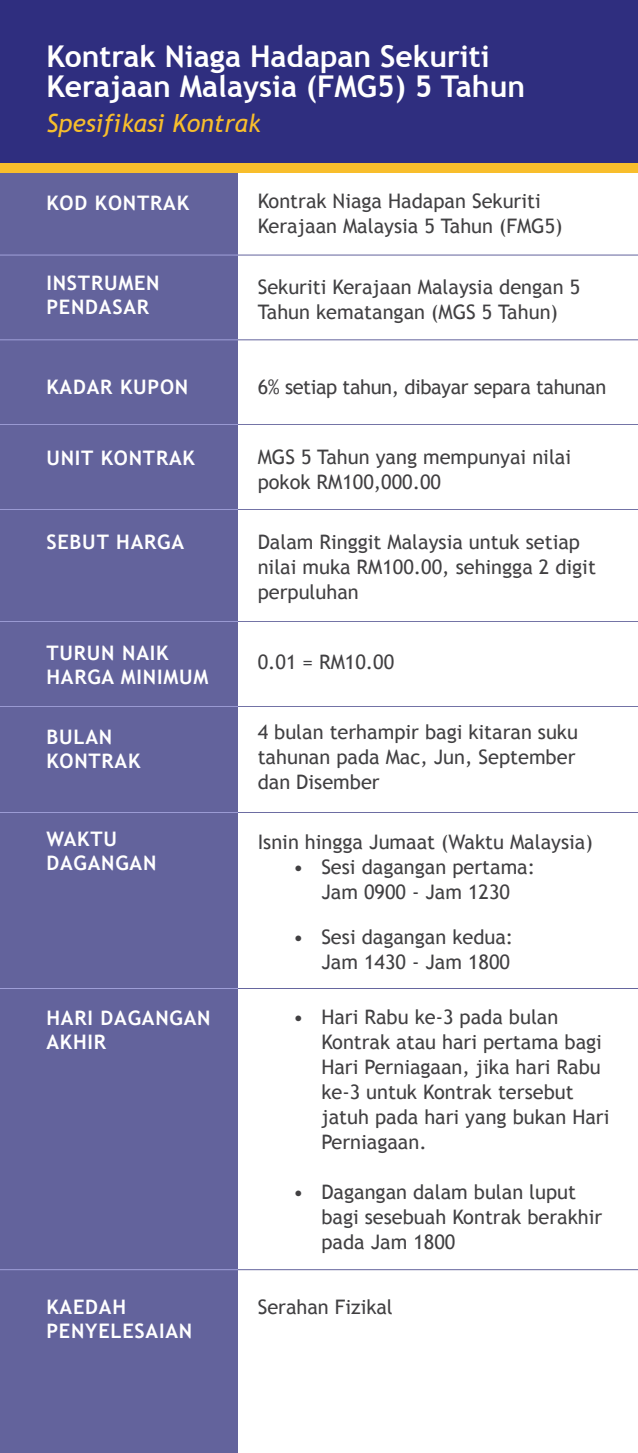
<style>
.page{position:relative;width:638px;height:1453px;background:#fff}
.page>*{position:absolute;margin:0;border:0;box-sizing:border-box;transform-origin:0 0}
.t1{font:700 30px/30px "Trebuchet MS";color:#fff}
.t2{font:italic 25px "Trebuchet MS";color:#f8be2c}
.t3{font:20px/25px "Trebuchet MS";color:#414042}
.t4{font:700 20px/24px "Trebuchet MS";letter-spacing:.04em;color:#fff}
.t5{font:20px "Trebuchet MS";letter-spacing:-.02em;color:#414042}
</style>
<div class="page">
<div style="left:0;top:170px;width:237px;height:1283px;background:#63639c"></div>
<div style="left:0;top:0;width:637px;height:168px;background:#2f2e7f"></div>
<div style="left:0;top:163px;width:637px;height:9px;background:#f8be2c"></div>
<hr style="left:0;top:255px;width:637px;height:1px;background:#63639c">
<hr style="left:0;top:339px;width:637px;height:1px;background:#63639c">
<hr style="left:0;top:424px;width:637px;height:1px;background:#63639c">
<hr style="left:0;top:509px;width:637px;height:1px;background:#63639c">
<hr style="left:0;top:621px;width:637px;height:1px;background:#63639c">
<hr style="left:0;top:706px;width:637px;height:1px;background:#63639c">
<hr style="left:0;top:812px;width:637px;height:1px;background:#63639c">
<hr style="left:0;top:988px;width:637px;height:1px;background:#63639c">
<hr style="left:0;top:1269px;width:637px;height:1px;background:#63639c">
<h1 class="t1" style="left:46px;top:41px;width:480px">Kontrak Niaga Hadapan Sekuriti<br>Kerajaan Malaysia (FMG5) 5 Tahun</h1>
<p class="t2" style="left:46px;top:108px;width:216px">Spesifikasi Kontrak</p>
<p class="t4" style="left:46px;top:191px;width:144px">KOD KONTRAK</p>
<p class="t4" style="left:46px;top:271px;width:115px">INSTRUMEN<br>PENDASAR</p>
<p class="t4" style="left:46px;top:374px;width:143px">KADAR KUPON</p>
<p class="t4" style="left:46px;top:446px;width:150px">UNIT KONTRAK</p>
<p class="t4" style="left:46px;top:530px;width:139px">SEBUT HARGA</p>
<p class="t4" style="left:46px;top:641px;width:163px">TURUN NAIK<br>HARGA MINIMUM</p>
<p class="t4" style="left:46px;top:724px;width:95px">BULAN<br>KONTRAK</p>
<p class="t4" style="left:46px;top:827px;width:111px">WAKTU<br>DAGANGAN</p>
<p class="t4" style="left:46px;top:1005px;width:166px">HARI DAGANGAN<br>AKHIR</p>
<p class="t4" style="left:46px;top:1295px;width:147px">KAEDAH<br>PENYELESAIAN</p>
<p class="t3" style="left:257px;top:189px;width:306px">Kontrak Niaga Hadapan Sekuriti<br>Kerajaan Malaysia 5 Tahun (FMG5)</p>
<p class="t3" style="left:257px;top:274px;width:324px">Sekuriti Kerajaan Malaysia dengan 5<br>Tahun kematangan (MGS 5 Tahun)</p>
<p class="t5" style="left:257px;top:375px;width:350px">6% setiap tahun, dibayar separa tahunan</p>
<p class="t3" style="left:257px;top:444px;width:315px">MGS 5 Tahun yang mempunyai nilai pokok RM100,000.00</p>
<p class="t3" style="left:257px;top:529px;width:339px">Dalam Ringgit Malaysia untuk setiap nilai muka RM100.00, sehingga 2 digit perpuluhan</p>
<p class="t3" style="left:257px;top:649px;width:138px">0.01 = RM10.00</p>
<p class="t3" style="left:257px;top:719px;width:321px">4 bulan terhampir bagi kitaran suku tahunan pada Mac, Jun, September dan Disember</p>
<p class="t3" style="left:257px;top:829px;width:336px">Isnin hingga Jumaat (Waktu Malaysia)</p>
<p class="t3" style="left:293px;top:854px;width:243px;text-align:center">• Sesi dagangan pertama:<br>Jam 0900 - Jam 1230</p>
<p class="t3" style="left:293px;top:924px;width:222px;text-align:right">• Sesi dagangan kedua:<br>Jam 1430 - Jam 1800</p>
<p class="t3" style="left:321px;top:1004px;width:289px;text-indent:-28px">• Hari Rabu ke-3 pada bulan<br>Kontrak atau hari pertama bagi<br>Hari Perniagaan, jika hari Rabu ke-3 untuk Kontrak tersebut jatuh pada hari yang bukan Hari<br>Perniagaan.</p>
<p class="t3" style="left:321px;top:1179px;width:282px;text-indent:-28px">• Dagangan dalam bulan luput bagi sesebuah Kontrak berakhir pada Jam 1800</p>
<p class="t3" style="left:257px;top:1294px;width:137px">Serahan Fizikal</p>
</div>
